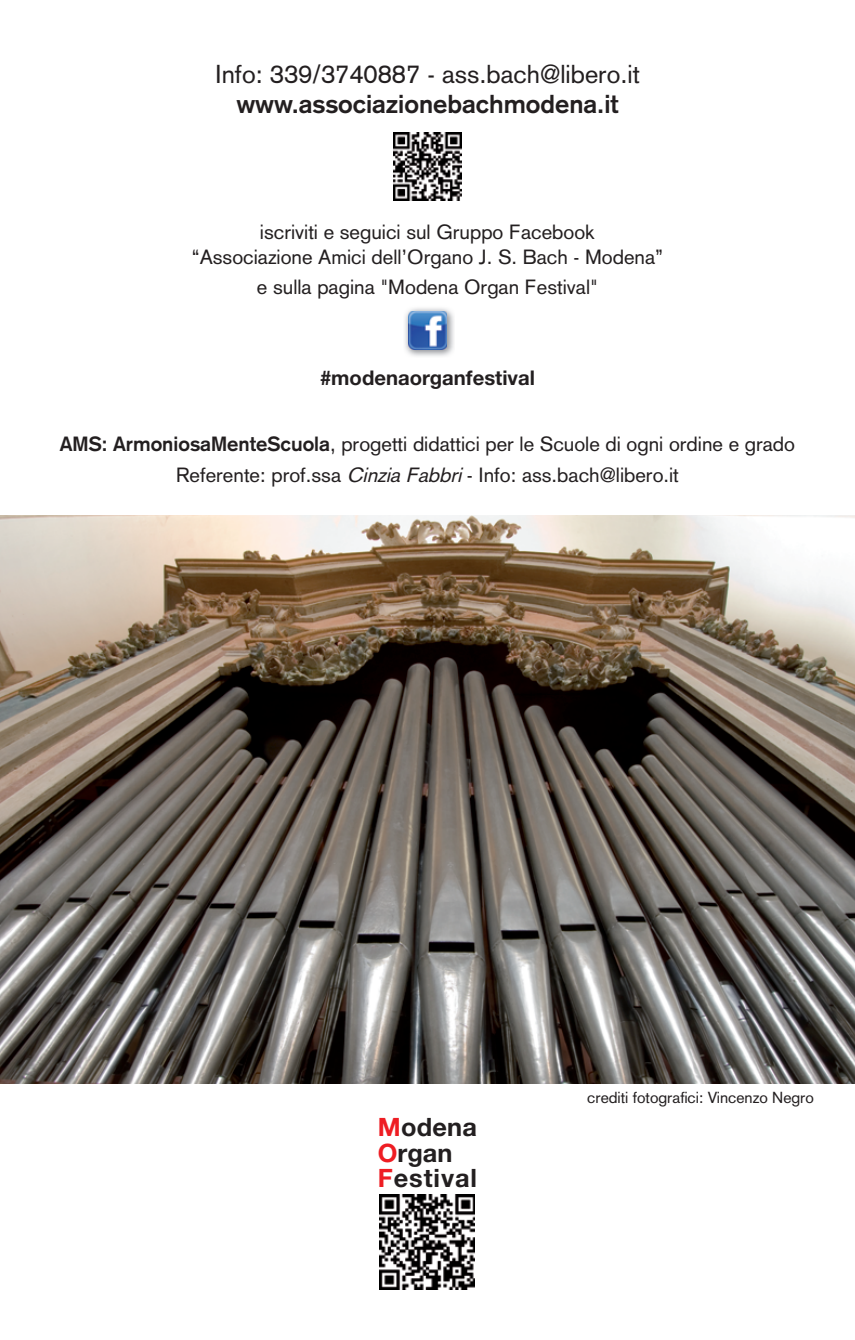
<style>
.page{position:relative;width:855px;height:1340px;background:#fff}
.page>*{position:absolute;margin:0;border:0;box-sizing:border-box;transform-origin:0 0}
.t1{font:25.43px "Akzidenz Grotesk";color:#231f20}
.t2{font:700 25.43px "Akzidenz Grotesk";color:#231f20}
.t3{font:700 25.2px/25.2px "Helvetica Neue";letter-spacing:.01em;color:#231f20}
.t4{font:20.25px/24.3px "Akzidenz Grotesk";color:#231f20;text-align:center}
.t5{font:700 20.25px "Helvetica Neue";color:#231f20}
.t6{font:15.75px "Akzidenz Grotesk";color:#231f20}
.s1{font-weight:700}
.s2{font-style:italic}
.s3{color:#ee1d23}
</style>
<div class="page">
<img style="left:394px;top:133px;width:67px;height:67px">
<img style="left:405px;top:308px;width:49px;height:48px">
<img style="left:408px;top:311px;width:39px;height:38px">
<img style="left:379px;top:1194px;width:96px;height:95px">
<img style="left:0;top:515px;width:855px;height:568px">
<p class="t1" style="left:215px;top:64px;width:426px">Info: 339/3740887 - ass.bach@libero.it</p>
<p class="t2" style="left:236px;top:95px;width:384px">www.associazionebachmodena.it</p>
<p class="t4" style="left:192px;top:222px;width:473px">iscriviti e seguici sul Gruppo Facebook<br>“Associazione Amici dell’Organo J. S. Bach - Modena”</p>
<p class="t4" style="left:257px;top:277px;width:342px">e sulla pagina "Modena Organ Festival"</p>
<p class="t5" style="left:320px;top:370px;width:216px">#modenaorganfestival</p>
<p class="t4" style="left:60px;top:431px;width:736px;line-height:30.6px"><span class="s1">AMS: ArmoniosaMenteScuola</span>, progetti didattici per le Scuole di ogni ordine e grado<br>Referente: prof.ssa <span class="s2">Cinzia Fabbri</span> - Info: ass.bach@libero.it</p>
<p class="t3" style="left:378px;top:1117px;width:101px"><span class="s3">M</span>odena<br><span class="s3">O</span>rgan<br><span class="s3">F</span>estival</p>
<p class="t6" style="left:587px;top:1091px;width:228px">crediti fotografici: Vincenzo Negro</p>
</div>
